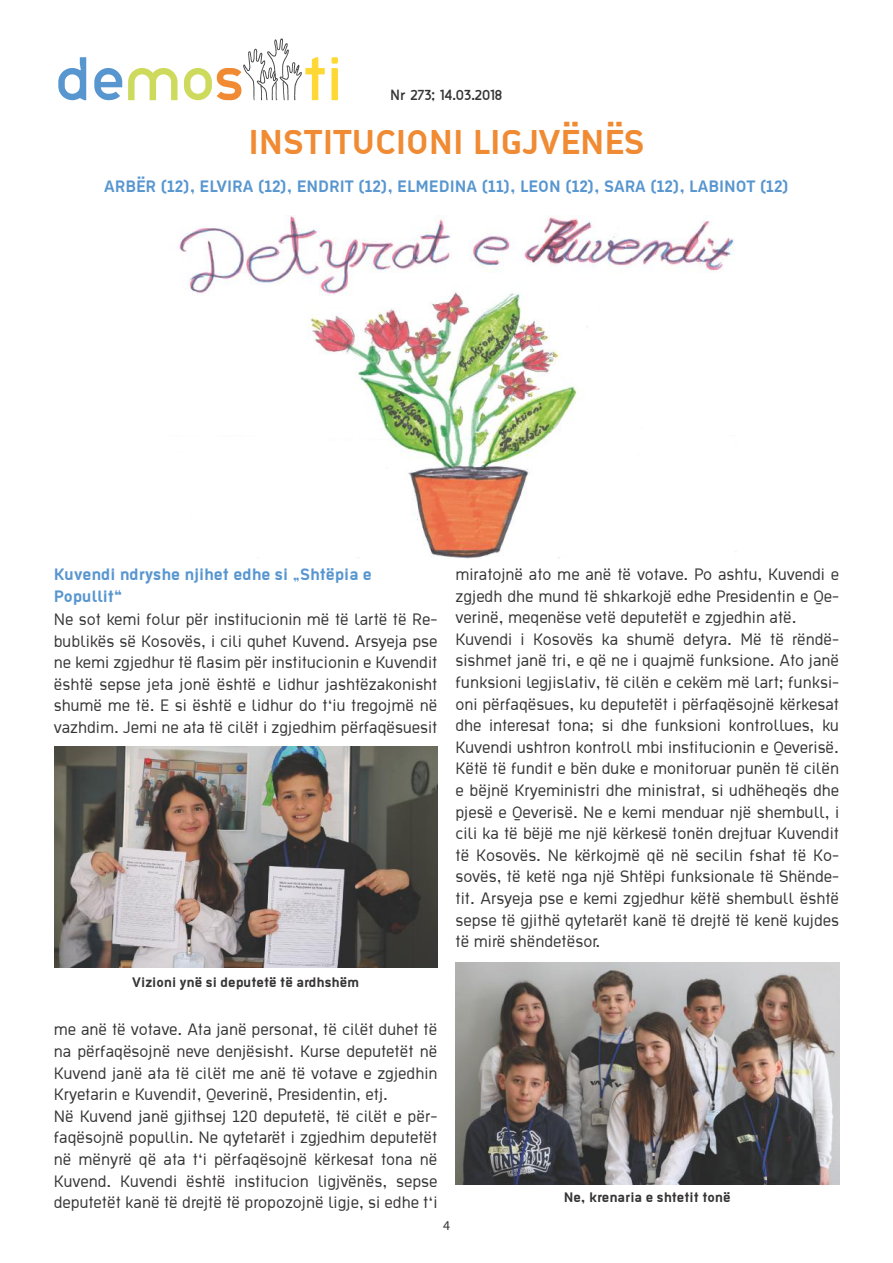
<style>
.page{position:relative;width:893px;height:1263px;background:#fff}
.page>*{position:absolute;margin:0;border:0;box-sizing:border-box;transform-origin:0 0}
.t1{font:700 37.5px "Ekstropia";color:#f08b34}
.t2{font:18px/21.6px "Ekstropia";color:#363435}
.t3{font:700 18px/21.6px "Ekstropia";color:#5896d0}
.t4{font:700 15px "Ekstropia";color:#363435}
.t5{font:13.5px "Thelbi Kujtesa";color:#363435}
.t6{font:13.5px "Myriad Pro";color:#363435}
</style>
<div class="page">
<svg style="left:58px;top:57px;width:28px;height:43px"></svg>
<svg style="left:94px;top:68px;width:28px;height:32px"></svg>
<svg style="left:128px;top:68px;width:50px;height:32px"></svg>
<svg style="left:331px;top:57px;width:7px;height:43px"></svg>
<svg style="left:184px;top:38px;width:141px;height:62px"></svg>
<img style="left:178px;top:216px;width:558px;height:342px">
<img style="left:455px;top:963px;width:384px;height:221px">
<img style="left:54px;top:746px;width:383px;height:221px">
<p class="t5" style="left:390px;top:85px;width:114px">Nr 273; 14.03.2018</p>
<h1 class="t1" style="left:248px;top:120px;width:398px">INSTITUCIONI LIGJVËNËS</h1>
<p class="t3" style="left:104px;top:175px;width:686px">ARBËR (12), ELVIRA (12), ENDRIT (12), ELMEDINA (11), LEON (12), SARA (12), LABINOT (12)</p>
<p class="t3" style="left:54px;top:563px;width:319px">Kuvendi ndryshe njihet edhe si „Shtëpia e<br>Popullit“</p>
<p class="t2" style="left:54px;top:608px;width:385px;text-align:justify">Ne sot kemi folur për institucionin më të lartë të Re&shy;bublikës së Kosovës, i cili quhet Kuvend. Arsyeja pse ne kemi zgjedhur të flasim për institucionin e Kuvendit është sepse jeta jonë është e lidhur jashtëzakonisht shumë me të. E si është e lidhur do t‘iu tregojmë në vazhdim. Jemi ne ata të cilët i zgjedhim përfaqësuesit</p>
<p class="t4" style="left:132px;top:973px;width:229px">Vizioni ynë si deputetë të ardhshëm</p>
<p class="t2" style="left:54px;top:1018px;width:385px">me anë të votave. Ata janë personat, të cilët duhet të na përfaqësojnë neve denjësisht. Kurse deputetët në Kuvend janë ata të cilët me anë të votave e zgjedhin Kryetarin e Kuvendit, Qeverinë, Presidentin, etj.<br>Në Kuvend janë gjithsej 120 deputetë, të cilët e për&shy;faqësojnë popullin. Ne qytetarët i zgjedhim deputetët në mënyrë që ata t‘i përfaqësojnë kërkesat tona në Kuvend. Kuvendi është institucion ligjvënës, sepse deputetët kanë të drejtë të propozojnë ligje, si edhe t‘i</p>
<p class="t2" style="left:455px;top:563px;width:385px">miratojnë ato me anë të votave. Po ashtu, Kuvendi e zgjedh dhe mund të shkarkojë edhe Presidentin e Qe&shy;verinë, meqenëse vetë deputetët e zgjedhin atë.<br>Kuvendi i Kosovës ka shumë detyra. Më të rëndë&shy;sishmet janë tri, e që ne i quajmë funksione. Ato janë funksioni legjislativ, të cilën e cekëm më lart; funksi&shy;oni përfaqësues, ku deputetët i përfaqësojnë kërkesat dhe interesat tona; si dhe funksioni kontrollues, ku Kuvendi ushtron kontroll mbi institucionin e Qeverisë.<br>Këtë të fundit e bën duke e monitoruar punën të cilën e bëjnë Kryeministri dhe ministrat, si udhëheqës dhe pjesë e Qeverisë. Ne e kemi menduar një shembull, i cili ka të bëjë me një kërkesë tonën drejtuar Kuvendit të Kosovës. Ne kërkojmë që në secilin fshat të Ko&shy;sovës, të ketë nga një Shtëpi funksionale të Shënde&shy;tit. Arsyeja pse e kemi zgjedhur këtë shembull është sepse të gjithë qytetarët kanë të drejtë të kenë kujdes të mirë shëndetësor.</p>
<p class="t4" style="left:564px;top:1188px;width:168px">Ne, krenaria e shtetit tonë</p>
<p class="t6" style="left:443px;top:1217px;width:8px">4</p>
</div>
